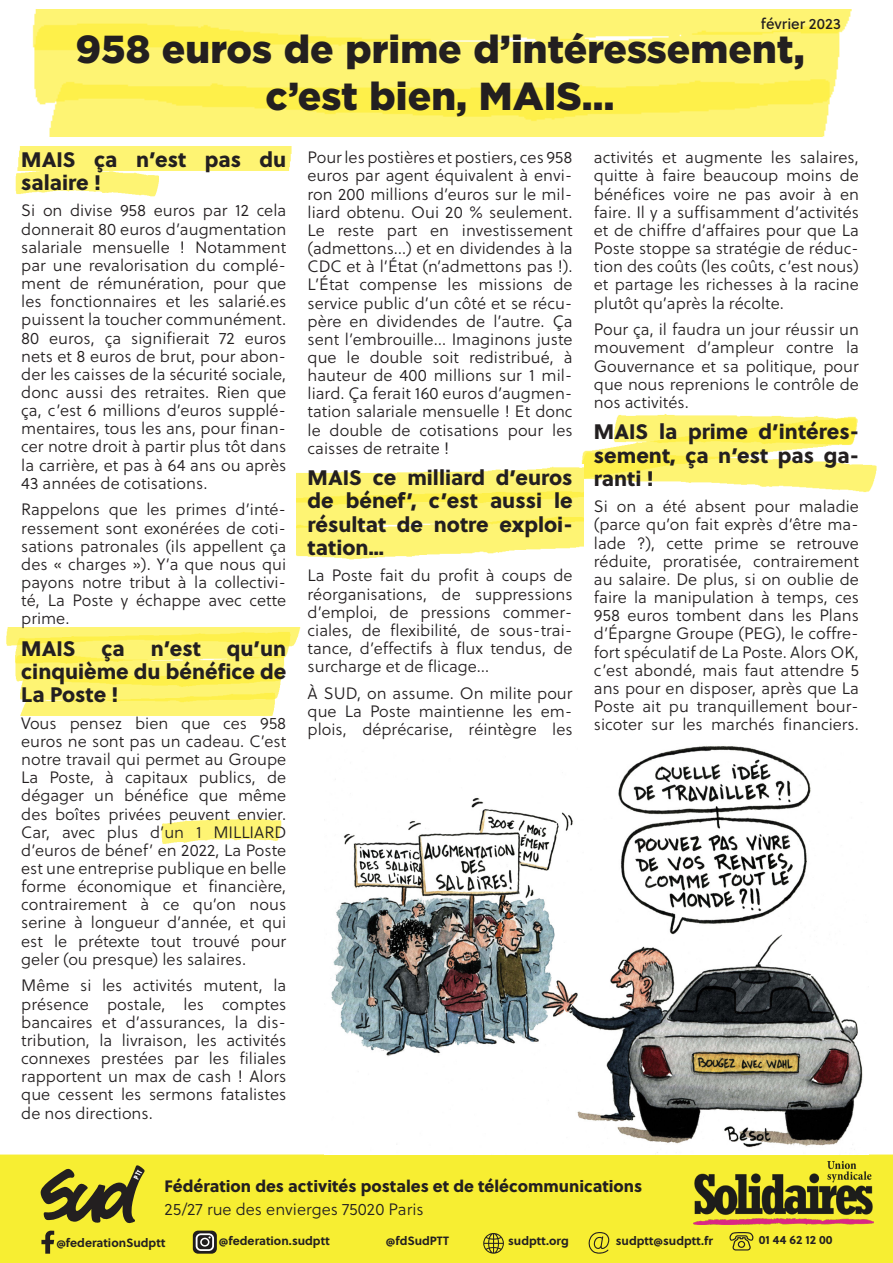
<style>
.page{position:relative;width:893px;height:1263px;background:#fff}
.page>*{position:absolute;margin:0;border:0;box-sizing:border-box;transform-origin:0 0}
.t1{font:900 39px/46.8px "Gotham";color:#231f20;text-align:center}
.t2{font:21px/23.1px "Soleil Xb";color:#231f20;text-align:justify}
.t3{font:16.5px/18.1px "Soleil Lt";color:#231f20;text-align:justify}
.t4{font:16.5px "Soleil Xb";color:#231f20}
.t5{font:15px "Soleil Bk";color:#231f20}
.t6{font:700 12px "Soleil";color:#231f20}
</style>
<div class="page">
<div style="left:0;top:1154px;width:893px;height:109px;background:#f7ee32"></div>
<svg style="left:41px;top:1230px;width:13px;height:24px"></svg>
<div style="left:193px;top:1230px;width:24px;height:24px;background:#201d1e;border-radius:5px"></div>
<svg style="left:196px;top:1233px;width:18px;height:18px"></svg>
<svg style="left:483px;top:1233px;width:21px;height:21px"></svg>
<svg style="left:588px;top:1232px;width:21px;height:22px"></svg>
<svg style="left:728px;top:1232px;width:26px;height:18px"></svg>
<img style="left:693px;top:1162px;width:180px;height:62px">
<img style="left:161px;top:819px;width:120px;height:25px">
<img style="left:581px;top:414px;width:296px;height:80px">
<img style="left:297px;top:465px;width:286px;height:94px">
<img style="left:6px;top:627px;width:295px;height:88px">
<img style="left:32px;top:10px;width:820px;height:126px">
<img style="left:16px;top:171px;width:142px;height:26px">
<div style="left:17px;top:147px;width:275px;height:24px;background:#fef473"></div>
<img style="left:331px;top:745px;width:532px;height:408px">
<svg style="left:41px;top:1164px;width:104px;height:60px;background:#9a932a"></svg>
<p class="t5" style="left:761px;top:12px;width:81px">février 2023</p>
<h1 class="t1" style="left:75px;top:25px;width:731px">958 euros de prime d’intéressement, c’est bien, MAIS…</h1>
<p class="t2" style="left:21px;top:147px;width:267px">MAIS ça n’est pas du salaire !</p>
<p class="t3" style="left:21px;top:201px;width:267px">Si on divise 958 euros par 12 cela donnerait 80 euros d’augmentation salariale mensuelle ! Notamment par une revalorisation du complé&shy;ment de rémunération, pour que les fonctionnaires et les salarié.es puissent la toucher communément.<br>80 euros, ça signifierait 72 euros nets et 8 euros de brut, pour abon&shy;der les caisses de la sécurité sociale, donc aussi des retraites. Rien que ça, c’est 6 millions d’euros supplé&shy;mentaires, tous les ans, pour finan&shy;cer notre droit à partir plus tôt dans la carrière, et pas à 64 ans ou après 43 années de cotisations.</p>
<p class="t3" style="left:21px;top:500px;width:267px">Rappelons que les primes d’inté&shy;ressement sont exonérées de coti&shy;sations patronales (ils appellent ça des « charges »). Y’a que nous qui payons notre tribut à la collectivi&shy;té, La Poste y échappe avec cette prime.</p>
<p class="t2" style="left:21px;top:636px;width:267px">MAIS ça n’est qu’un cinquième du bénéfice de La Poste !</p>
<p class="t3" style="left:21px;top:714px;width:267px">Vous pensez bien que ces 958 euros ne sont pas un cadeau. C’est notre travail qui permet au Groupe La Poste, à capitaux publics, de dégager un bénéfice que même des boîtes privées peuvent envier.<br>Car, avec plus d’un 1 MILLIARD d’euros de bénef’ en 2022, La Poste est une entreprise publique en belle forme économique et financière, contrairement à ce qu’on nous serine à longueur d’année, et qui est le prétexte tout trouvé pour geler (ou presque) les salaires.</p>
<p class="t3" style="left:21px;top:976px;width:267px">Même si les activités mutent, la présence postale, les comptes bancaires et d’assurances, la dis&shy;tribution, la livraison, les activités connexes prestées par les filiales rapportent un max de cash ! Alors que cessent les sermons fatalistes de nos directions.</p>
<p class="t3" style="left:308px;top:148px;width:267px">Pour les postières et postiers, ces 958 euros par agent équivalent à envi&shy;ron 200 millions d’euros sur le mil&shy;liard obtenu. Oui 20 % seulement.<br>Le reste part en investissement (admettons…) et en dividendes à la CDC et à l’État (n’admettons pas !).<br>L’État compense les missions de service public d’un côté et se récu&shy;père en dividendes de l’autre. Ça sent l’embrouille… Imaginons juste que le double soit redistribué, à hauteur de 400 millions sur 1 mil&shy;liard. Ça ferait 160 euros d’augmen&shy;tation salariale mensuelle ! Et donc le double de cotisations pour les caisses de retraite !</p>
<p class="t2" style="left:308px;top:465px;width:267px">MAIS ce milliard d’euros de bénef’, c’est aussi le résultat de notre exploi&shy;tation…</p>
<p class="t3" style="left:308px;top:566px;width:267px">La Poste fait du profit à coups de réorganisations, de suppressions d’emploi, de pressions commer&shy;ciales, de flexibilité, de sous-trai&shy;tance, d’effectifs à flux tendus, de surcharge et de flicage…</p>
<p class="t3" style="left:308px;top:684px;width:267px">À SUD, on assume. On milite pour que La Poste maintienne les em&shy;plois, déprécarise, réintègre les</p>
<p class="t3" style="left:594px;top:148px;width:267px">activités et augmente les salaires, quitte à faire beaucoup moins de bénéfices voire ne pas avoir à en faire. Il y a suffisamment d’activités et de chiffre d’affaires pour que La Poste stoppe sa stratégie de réduc&shy;tion des coûts (les coûts, c’est nous) et partage les richesses à la racine plutôt qu’après la récolte.</p>
<p class="t3" style="left:594px;top:320px;width:267px">Pour ça, il faudra un jour réussir un mouvement d’ampleur contre la Gouvernance et sa politique, pour que nous reprenions le contrôle de nos activités.</p>
<p class="t2" style="left:594px;top:419px;width:267px">MAIS la prime d’intéres&shy;sement, ça n’est pas ga&shy;ranti !</p>
<p class="t3" style="left:594px;top:497px;width:267px">Si on a été absent pour maladie (parce qu’on fait exprès d’être ma&shy;lade ?), cette prime se retrouve réduite, proratisée, contrairement au salaire. De plus, si on oublie de faire la manipulation à temps, ces 958 euros tombent dans les Plans d’Épargne Groupe (PEG), le coffre&shy;fort spéculatif de La Poste. Alors OK, c’est abondé, mais faut attendre 5 ans pour en disposer, après que La Poste ait pu tranquillement bour&shy;sicoter sur les marchés financiers.</p>
<p class="t4" style="left:165px;top:1173px;width:479px">Fédération des activités postales et de télécommunications</p>
<p class="t3" style="left:165px;top:1200px;width:261px">25/27 rue des envierges 75020 Paris</p>
<p class="t6" style="left:56px;top:1234px;width:111px">@federationSudptt</p>
<p class="t6" style="left:219px;top:1231px;width:112px">@federation.sudptt</p>
<p class="t6" style="left:386px;top:1231px;width:65px">@fdSudPTT</p>
<p class="t6" style="left:508px;top:1231px;width:62px">sudptt.org</p>
<p class="t6" style="left:616px;top:1231px;width:99px">sudptt@sudptt.fr</p>
<p class="t6" style="left:759px;top:1230px;width:75px">01 44 62 12 00</p>
</div>
